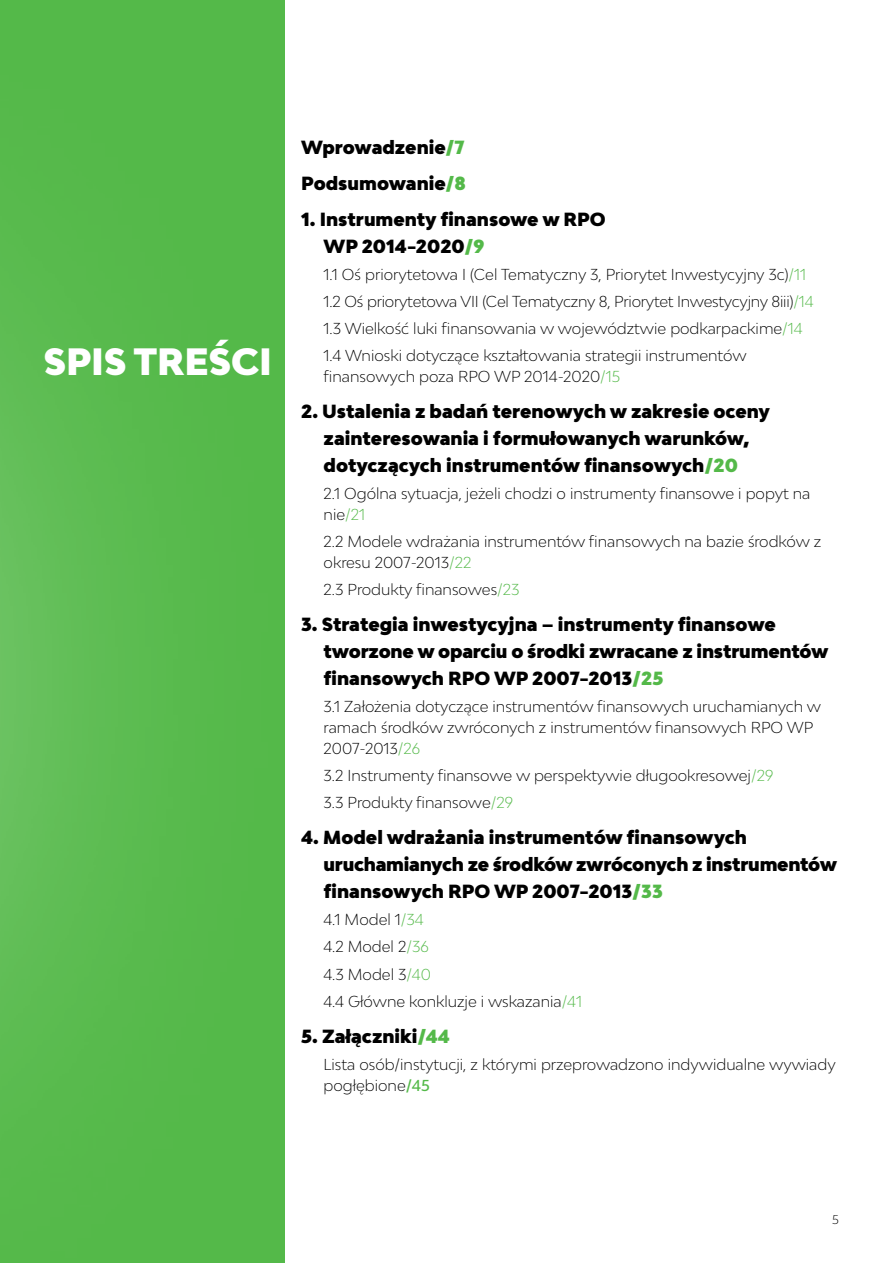
<style>
.page{position:relative;width:893px;height:1263px;background:#fff}
.page>*{position:absolute;margin:0;border:0;box-sizing:border-box;transform-origin:0 0}
.t1{font:900 36px "Bw Modelica";letter-spacing:-.005em;color:#fff}
.t2{font:900 18px/27px "Bw Modelica";color:#000}
.t3{font:300 15px/27px "Bw Modelica";color:#000}
.t4{font:300 12px "Bw Modelica";color:#000}
.s1{color:#54b949}
.s2{font-weight:500;color:#54b949}
</style>
<div class="page">
<svg style="left:0;top:0;width:285px;height:1263px;background:#58ba4d"></svg>
<h1 class="t1" style="left:43px;top:338px;width:230px">SPIS TREŚCI</h1>
<p class="t2" style="left:301px;top:129px;width:166px;line-height:36px">Wprowadzenie<span class="s1">/7<br></span>Podsumowanie<span class="s1">/8</span></p>
<p class="t2" style="left:324px;top:206px;width:284px;text-indent:-22px">1. Instrumenty finansowe w RPO<br>WP 2014-2020<span class="s1">/9</span></p>
<p class="t3" style="left:324px;top:261px;width:491px">1.1 Oś priorytetowa I (Cel Tematyczny 3, Priorytet Inwestycyjny 3c)<span class="s1">/11<br></span>1.2 Oś priorytetowa VII (Cel Tematyczny 8, Priorytet Inwestycyjny 8iii)<span class="s1">/14<br></span>1.3 Wielkość luki finansowania w województwie podkarpackime<span class="s1">/14<br></span>1.4 Wnioski dotyczące kształtowania strategii instrumentów</p>
<p class="t3" style="left:324px;top:363px;width:298px">finansowych poza RPO WP 2014-2020<span class="s1">/15</span></p>
<p class="t2" style="left:301px;top:398px;width:470px;text-align:center">2. Ustalenia z badań terenowych w zakresie oceny zainteresowania i formułowanych warunków, dotyczących instrumentów finansowych<span class="s1">/20</span></p>
<p class="t3" style="left:324px;top:483px;width:488px;line-height:21px">2.1 Ogólna sytuacja, jeżeli chodzi o instrumenty finansowe i popyt na nie<span class="s1">/21</span></p>
<p class="t3" style="left:324px;top:531px;width:499px;line-height:21px">2.2 Modele wdrażania instrumentów finansowych na bazie środków z okresu 2007-2013<span class="s1">/22</span></p>
<p class="t3" style="left:324px;top:576px;width:198px">2.3 Produkty finansowes<span class="s1">/23</span></p>
<p class="t2" style="left:324px;top:611px;width:507px;text-indent:-22px">3. Strategia inwestycyjna – instrumenty finansowe tworzone w oparciu o środki zwracane z instrumentów finansowych RPO WP 2007-2013<span class="s1">/25</span></p>
<p class="t3" style="left:324px;top:696px;width:499px;line-height:21px">3.1 Założenia dotyczące instrumentów finansowych uruchamianych w ramach środków zwróconych z instrumentów finansowych RPO WP<br>2007-2013<span class="s1">/26</span></p>
<p class="t3" style="left:324px;top:762px;width:451px">3.2 Instrumenty finansowe w perspektywie długookresowej<span class="s1">/29<br></span>3.3 Produkty finansowe<span class="s1">/29</span></p>
<p class="t2" style="left:324px;top:824px;width:515px;text-indent:-22px">4. Model wdrażania instrumentów finansowych uruchamianych ze środków zwróconych z instrumentów finansowych RPO WP 2007-2013<span class="s1">/33</span></p>
<p class="t3" style="left:324px;top:906px;width:260px">4.1 Model 1<span class="s1">/34<br></span>4.2 Model 2<span class="s1">/36<br></span>4.3 Model 3<span class="s1">/40<br></span>4.4 Główne konkluzje i wskazania<span class="s1">/41</span></p>
<p class="t2" style="left:301px;top:1022px;width:150px">5. Załączniki<span class="s1">/44</span></p>
<p class="t3" style="left:324px;top:1053px;width:514px;line-height:21px">Lista osób/instytucji, z którymi przeprowadzono indywidualne wywiady pogłębione<span class="s2">/45</span></p>
<p class="t4" style="left:832px;top:1212px;width:8px">5</p>
</div>
